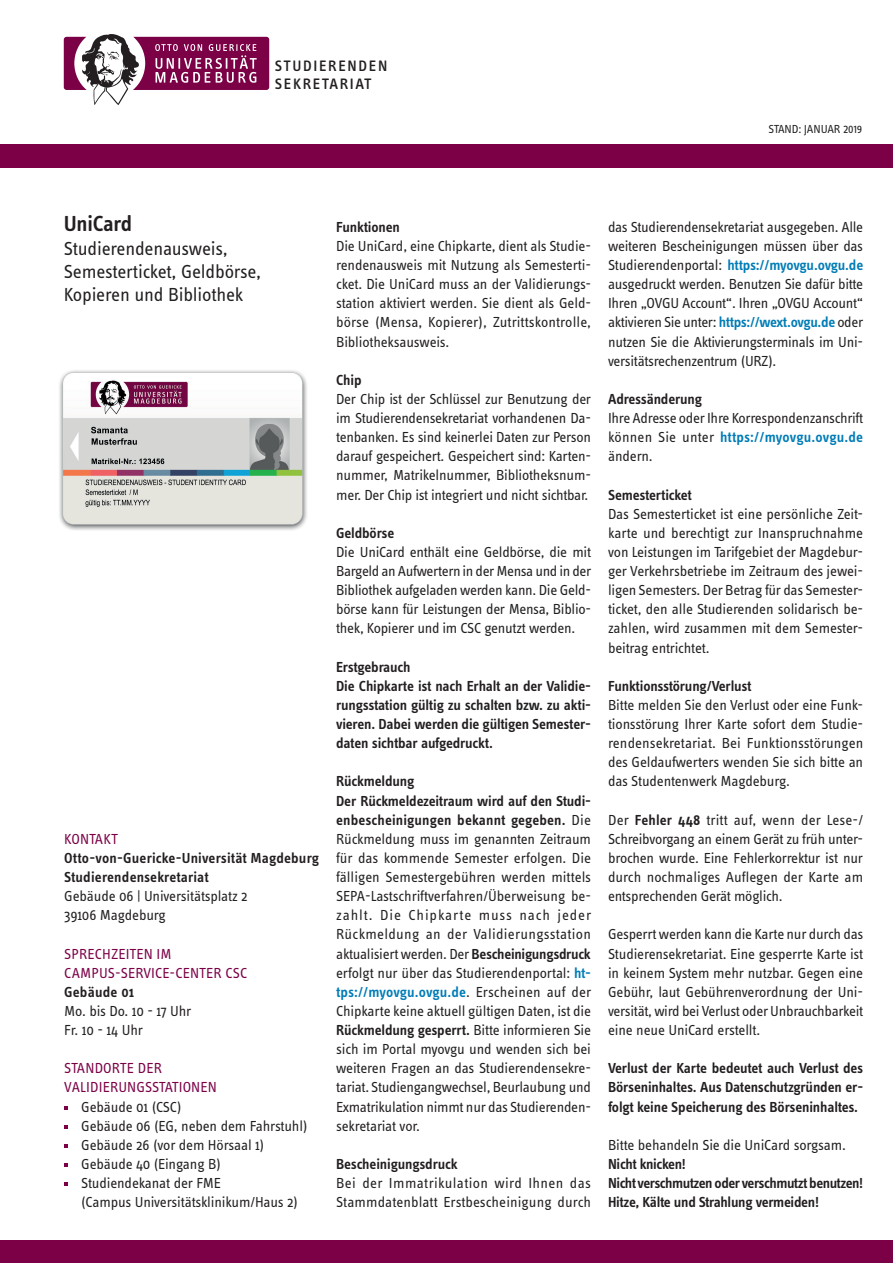
<style>
.page{position:relative;width:893px;height:1263px;background:#fff}
.page>*{position:absolute;margin:0;border:0;box-sizing:border-box;transform-origin:0 0}
.t1{font:600 22.5px "Info OT Text";letter-spacing:-.01em;color:#231f20}
.t2{font:19.5px/23.4px "Info OT Text";letter-spacing:-.01em;color:#231f20}
.t3{font:500 15.6px/18px "Info OT Text";letter-spacing:.1em;color:#231f20}
.t4{font:15px/19.2px "Info OT Text";letter-spacing:-.01em;color:#231f20;text-align:justify}
.t5{font:600 15px/19.2px "Info OT Text";letter-spacing:-.015em;color:#231f20}
.t6{font:15px/19.2px "Info OT Text";letter-spacing:.01em;color:#7b0046}
.t7{font:600 15px/19.2px "Info OT Text";letter-spacing:.01em;color:#231f20}
.t8{font:600 15px "Info OT Text";letter-spacing:.015em;color:#231f20}
.t9{font:12px "Info OT Text";letter-spacing:-.015em;color:#231f20}
.s1{font-weight:600}
.s2{font-weight:600;color:#007cb6}
</style>
<div class="page">
<img style="left:59px;top:370px;width:248px;height:160px">
<svg style="left:64px;top:1106px;width:4px;height:3px"></svg>
<svg style="left:64px;top:1125px;width:4px;height:3px"></svg>
<svg style="left:64px;top:1144px;width:4px;height:4px"></svg>
<svg style="left:64px;top:1163px;width:4px;height:4px"></svg>
<svg style="left:64px;top:1182px;width:4px;height:4px"></svg>
<svg style="left:64px;top:34px;width:205px;height:71px"></svg>
<div style="left:0;top:144px;width:893px;height:23px;background:#7b0046"></div>
<div style="left:0;top:1240px;width:893px;height:23px;background:#7b0046"></div>
<p class="t3" style="left:275px;top:57px;width:122px">STUDIERENDEN-<br>SEKRETARIAT</p>
<p class="t9" style="left:768px;top:121px;width:95px">STAND: JANUAR 2019</p>
<h1 class="t1" style="left:64px;top:210px;width:70px">UniCard</h1>
<h2 class="t2" style="left:64px;top:236px;width:199px">Studierendenausweis,<br>Semesterticket, Geldbörse,<br>Kopieren und Bibliothek</h2>
<p class="t6" style="left:64px;top:829px;width:55px">KONTAKT</p>
<p class="t7" style="left:64px;top:848px;width:256px">Otto-von-Guericke-Universität Magdeburg<br>Studierendensekretariat</p>
<p class="t4" style="left:64px;top:886px;width:185px">Gebäude 06 | Universitätsplatz 2<br>39106 Magdeburg</p>
<p class="t6" style="left:64px;top:944px;width:185px">SPRECHZEITEN IM<br>CAMPUS-SERVICE-CENTER CSC</p>
<p class="t8" style="left:64px;top:982px;width:72px">Gebäude 01</p>
<p class="t4" style="left:64px;top:1001px;width:129px">Mo. bis Do. 10 - 17 Uhr<br>Fr. 10 - 14 Uhr</p>
<p class="t6" style="left:64px;top:1058px;width:154px">STANDORTE DER<br>VALIDIERUNGSSTATIONEN</p>
<p class="t4" style="left:81px;top:1097px;width:228px;text-align:left">Gebäude 01 (CSC)<br>Gebäude 06 (EG, neben dem Fahrstuhl)<br>Gebäude 26 (vor dem Hörsaal 1)<br>Gebäude 40 (Eingang B)<br>Studiendekanat der FME<br>(Campus Universitätsklinikum/Haus 2)</p>
<p class="t5" style="left:336px;top:217px;width:65px">Funktionen</p>
<p class="t4" style="left:336px;top:236px;width:256px">Die UniCard, eine Chipkarte, dient als Studie&shy;rendenausweis mit Nutzung als Semesterti&shy;cket. Die UniCard muss an der Validierungs&shy;station aktiviert werden. Sie dient als Geld&shy;börse (Mensa, Kopierer), Zutrittskontrolle, Bibliotheksausweis.</p>
<p class="t5" style="left:336px;top:370px;width:27px">Chip</p>
<p class="t4" style="left:336px;top:389px;width:257px">Der Chip ist der Schlüssel zur Benutzung der im Studierendensekretariat vorhandenen Da&shy;tenbanken. Es sind keinerlei Daten zur Person darauf gespeichert. Gespeichert sind: Karten&shy;nummer, Matrikelnummer, Bibliotheksnum&shy;mer. Der Chip ist integriert und nicht sichtbar.</p>
<p class="t5" style="left:336px;top:523px;width:60px">Geldbörse</p>
<p class="t4" style="left:336px;top:542px;width:257px">Die UniCard enthält eine Geldbörse, die mit Bargeld an Aufwertern in der Mensa und in der Bibliothek aufgeladen werden kann. Die Geld&shy;börse kann für Leistungen der Mensa, Biblio&shy;thek, Kopierer und im CSC genutzt werden.</p>
<p class="t5" style="left:336px;top:657px;width:256px">Erstgebrauch<br>Die Chipkarte ist nach Erhalt an der Validie&shy;rungsstation gültig zu schalten bzw. zu akti&shy;vieren. Dabei werden die gültigen Semester&shy;daten sichtbar aufgedruckt.</p>
<p class="t4" style="left:336px;top:771px;width:257px;text-align:left"><span class="s1">Rückmeldung<br>Der Rückmeldezeitraum wird auf den Studi&shy;enbescheinigungen bekannt gegeben.</span> Die Rückmeldung muss im genannten Zeitraum für das kommende Semester erfolgen. Die fälligen Semestergebühren werden mittels SEPA-Lastschriftverfahren/Überweisung be&shy;zahlt. Die Chipkarte muss nach jeder Rückmeldung an der Validierungsstation aktualisiert werden. Der <span class="s1">Bescheinigungsdruck </span>erfolgt nur über das Studierendenportal: <span class="s2">ht&shy;tps://myovgu.ovgu.de</span>. Erscheinen auf der Chipkarte keine aktuell gültigen Daten, ist die <span class="s1">Rückmeldung gesperrt.</span> Bitte informieren Sie sich im Portal myovgu und wenden sich bei weiteren Fragen an das Studierendensekre&shy;tariat. Studiengangwechsel, Beurlaubung und Exmatrikulation nimmt nur das Studierenden&shy;sekretariat vor.</p>
<p class="t5" style="left:336px;top:1154px;width:123px">Bescheinigungsdruck</p>
<p class="t4" style="left:336px;top:1173px;width:257px">Bei der Immatrikulation wird Ihnen das<br>Stammdatenblatt Erstbescheinigung durch</p>
<p class="t4" style="left:608px;top:217px;width:257px">das Studierendensekretariat ausgegeben. Alle weiteren Bescheinigungen müssen über das Studierendenportal: <span class="s2">https://myovgu.ovgu.de </span>ausgedruckt werden. Benutzen Sie dafür bitte Ihren „OVGU Account“. Ihren „OVGU Account“ aktivieren Sie unter: <span class="s2">https://wext.ovgu.de</span> oder nutzen Sie die Aktivierungsterminals im Uni&shy;versitätsrechenzentrum (URZ).</p>
<p class="t5" style="left:608px;top:389px;width:96px">Adressänderung</p>
<p class="t4" style="left:608px;top:408px;width:257px">Ihre Adresse oder Ihre Korrespondenzanschrift können Sie unter <span class="s2">https://myovgu.ovgu.de </span>ändern.</p>
<p class="t5" style="left:608px;top:485px;width:85px">Semesterticket</p>
<p class="t4" style="left:608px;top:504px;width:257px">Das Semesterticket ist eine persönliche Zeit&shy;karte und berechtigt zur Inanspruchnahme von Leistungen im Tarifgebiet der Magdebur&shy;ger Verkehrsbetriebe im Zeitraum des jewei&shy;ligen Semesters. Der Betrag für das Semester&shy;ticket, den alle Studierenden solidarisch be&shy;zahlen, wird zusammen mit dem Semester&shy;beitrag entrichtet.</p>
<p class="t5" style="left:608px;top:676px;width:145px">Funktionsstörung/Verlust</p>
<p class="t4" style="left:608px;top:695px;width:257px">Bitte melden Sie den Verlust oder eine Funk&shy;tionsstörung Ihrer Karte sofort dem Studie&shy;rendensekretariat. Bei Funktionsstörungen des Geldaufwerters wenden Sie sich bitte an das Studentenwerk Magdeburg.</p>
<p class="t4" style="left:608px;top:810px;width:257px">Der <span class="s1">Fehler 448</span> tritt auf, wenn der Lese-/ Schreibvorgang an einem Gerät zu früh unter&shy;brochen wurde. Eine Fehlerkorrektur ist nur durch nochmaliges Auflegen der Karte am entsprechenden Gerät möglich.</p>
<p class="t4" style="left:608px;top:924px;width:257px">Gesperrt werden kann die Karte nur durch das Studierensekretariat. Eine gesperrte Karte ist in keinem System mehr nutzbar. Gegen eine Gebühr, laut Gebührenverordnung der Uni&shy;versität, wird bei Verlust oder Unbrauchbarkeit eine neue UniCard erstellt.</p>
<p class="t5" style="left:608px;top:1058px;width:257px;text-align:justify">Verlust der Karte bedeutet auch Verlust des Börseninhaltes. Aus Datenschutzgründen er&shy;folgt keine Speicherung des Börseninhaltes.</p>
<p class="t4" style="left:608px;top:1135px;width:239px">Bitte behandeln Sie die UniCard sorgsam.</p>
<p class="t5" style="left:608px;top:1154px;width:257px">Nicht knicken!<br>Nicht verschmutzen oder verschmutzt benutzen!<br>Hitze, Kälte und Strahlung vermeiden!</p>
</div>
